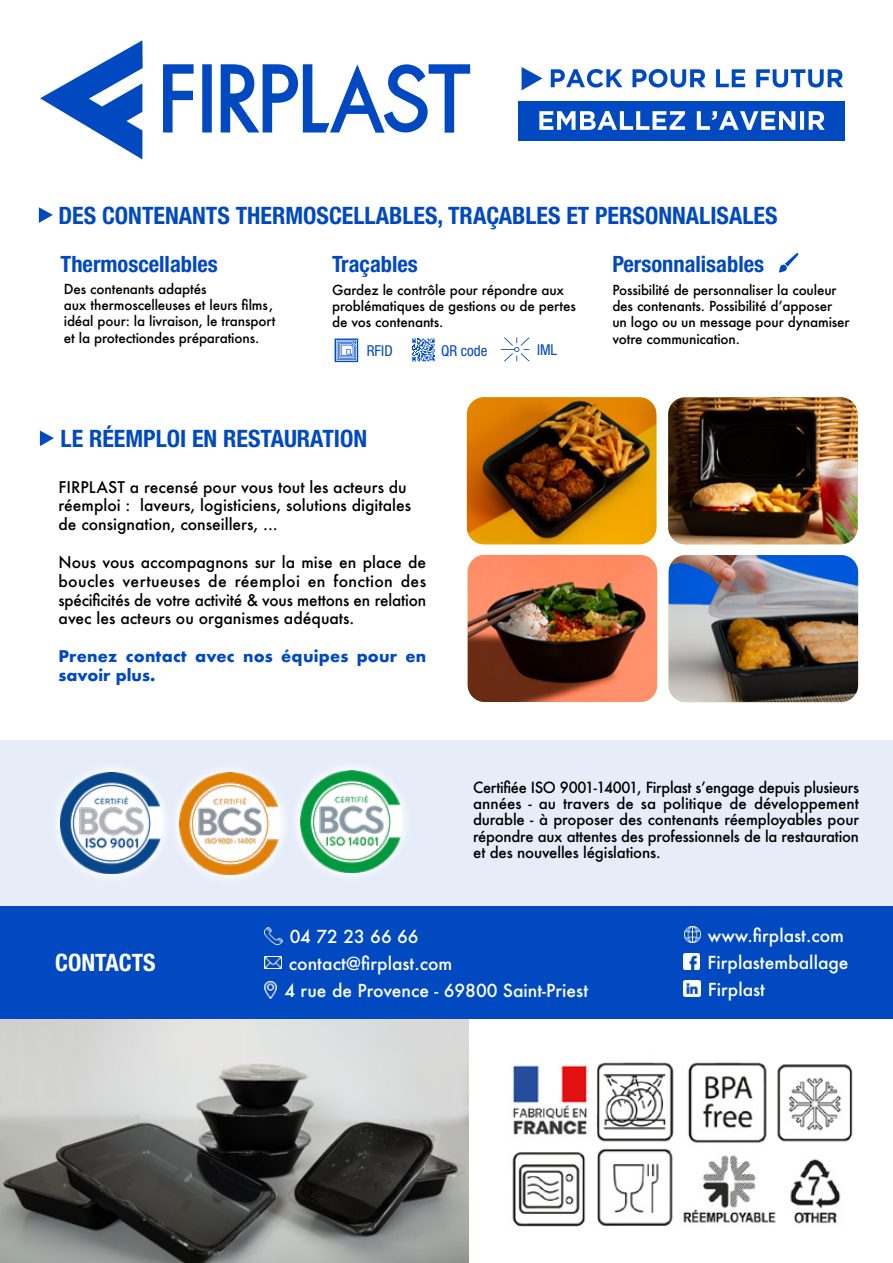
<style>
.page{position:relative;width:893px;height:1263px;background:#fff}
.page>*{position:absolute;margin:0;border:0;box-sizing:border-box;transform-origin:0 0}
.t1{font:700 condensed 24px "Helvetica Neue LT Std";color:#0149c1}
.t2{font:700 condensed 24px "Helvetica Neue LT Std";color:#fff}
.t3{font:700 condensed 22.5px "Helvetica Neue LT Std";color:#0149c1}
.t4{font:500 17.4px "Futura";color:#fff}
.t5{font:500 15.6px/18.8px "Futura";color:#000}
.t6{font:700 15.6px/18.8px "Futura";letter-spacing:.01em;color:#0149c1}
.t7{font:500 15px/16.4px "Futura";letter-spacing:-.01em;color:#000;text-align:justify}
.t8{font:condensed 15px "Helvetica Neue LT Std";color:#0149c1}
.t9{font:500 13.5px/16.4px "Futura";letter-spacing:-.01em;color:#000}
</style>
<div class="page">
<div style="left:0;top:897px;width:893px;height:121px;background:#0149c1"></div>
<div style="left:0;top:740px;width:893px;height:166px;background:#e6edf9"></div>
<img style="left:0;top:1020px;width:469px;height:243px">
<img style="left:512px;top:1062px;width:341px;height:165px">
<svg style="left:163px;top:64px;width:31px;height:68px"></svg>
<svg style="left:202px;top:64px;width:10px;height:68px"></svg>
<svg style="left:221px;top:64px;width:249px;height:69px"></svg>
<svg style="left:40px;top:40px;width:103px;height:119px"></svg>
<svg style="left:522px;top:67px;width:20px;height:23px"></svg>
<svg style="left:551px;top:69px;width:292px;height:19px"></svg>
<div style="left:518px;top:101px;width:326px;height:39px;background:#0149c1"></div>
<svg style="left:539px;top:111px;width:286px;height:19px"></svg>
<svg style="left:40px;top:431px;width:14px;height:15px"></svg>
<svg style="left:39px;top:207px;width:14px;height:16px"></svg>
<img style="left:265px;top:927px;width:17px;height:17px">
<img style="left:265px;top:981px;width:12px;height:17px">
<img style="left:265px;top:957px;width:16px;height:11px">
<img style="left:684px;top:927px;width:16px;height:15px">
<img style="left:684px;top:980px;width:16px;height:16px">
<img style="left:684px;top:953px;width:16px;height:17px">
<img style="left:468px;top:555px;width:189px;height:147px">
<svg style="left:501px;top:337px;width:29px;height:25px"></svg>
<svg style="left:335px;top:338px;width:23px;height:24px"></svg>
<svg style="left:412px;top:339px;width:23px;height:22px"></svg>
<div style="left:49px;top:761px;width:125px;height:124px;background:#fff;opacity:.75"></div>
<div style="left:289px;top:759px;width:124px;height:124px;background:#fff;opacity:.75"></div>
<div style="left:168px;top:761px;width:124px;height:125px;background:#e6edf9"></div>
<img style="left:179px;top:773px;width:102px;height:102px">
<img style="left:61px;top:772px;width:101px;height:102px">
<img style="left:300px;top:771px;width:102px;height:101px">
<svg style="left:779px;top:253px;width:20px;height:19px"></svg>
<img style="left:669px;top:555px;width:189px;height:147px">
<img style="left:467px;top:397px;width:189px;height:147px">
<img style="left:668px;top:397px;width:190px;height:147px">
<h1 class="t1" style="left:58px;top:201px;width:720px">DES CONTENANTS THERMOSCELLABLES, TRAÇABLES ET PERSONNALISALES</h1>
<h2 class="t3" style="left:61px;top:250px;width:159px">Thermoscellables</h2>
<p class="t9" style="left:64px;top:280px;width:213px">Des contenants adaptés<br>aux thermoscelleuses et leurs films , idéal pour: la livraison, le transport et la protectiondes préparations.</p>
<h2 class="t3" style="left:332px;top:250px;width:87px">Traçables</h2>
<p class="t9" style="left:332px;top:281px;width:245px">Gardez le contrôle pour répondre aux problématiques de gestions ou de pertes de vos contenants.</p>
<p class="t8" style="left:367px;top:342px;width:27px">RFID</p>
<p class="t8" style="left:441px;top:342px;width:48px">QR code</p>
<p class="t8" style="left:537px;top:341px;width:22px">IML</p>
<h1 class="t1" style="left:61px;top:424px;width:308px">LE RÉEMPLOI EN RESTAURATION</h1>
<p class="t5" style="left:58px;top:477px;width:354px">FIRPLAST a recensé pour vous tout les acteurs du réemploi : laveurs, logisticiens, solutions digitales de consignation, conseillers, ...</p>
<p class="t5" style="left:58px;top:552px;width:369px;text-align:justify">Nous vous accompagnons sur la mise en place de boucles vertueuses de réemploi en fonction des spécificités de votre activité &amp; vous mettons en relation avec les acteurs ou organismes adéquats.</p>
<p class="t6" style="left:58px;top:647px;width:369px">Prenez contact avec nos équipes pour en savoir plus.</p>
<h2 class="t3" style="left:612px;top:250px;width:153px">Personnalisables</h2>
<p class="t9" style="left:612px;top:281px;width:239px">Possibilité de personnaliser la couleur des contenants. Possibilité d’apposer un logo ou un message pour dynamiser votre communication.</p>
<h1 class="t2" style="left:55px;top:948px;width:102px">CONTACTS</h1>
<p class="t7" style="left:473px;top:779px;width:387px">Certifiée ISO 9001-14001, Firplast s’engage depuis plusieurs années - au travers de sa politique de développement durable - à proposer des contenants réemployables pour répondre aux attentes des professionnels de la restauration et des nouvelles législations.</p>
<p class="t4" style="left:290px;top:924px;width:130px">04 72 23 66 66</p>
<p class="t4" style="left:284px;top:978px;width:305px">4 rue de Provence - 69800 Saint-Priest</p>
<p class="t4" style="left:289px;top:951px;width:165px">contact@firplast.com</p>
<p class="t4" style="left:708px;top:923px;width:138px">www.firplast.com</p>
<p class="t4" style="left:708px;top:977px;width:59px">Firplast</p>
<p class="t4" style="left:708px;top:950px;width:143px">Firplastemballage</p>
</div>
